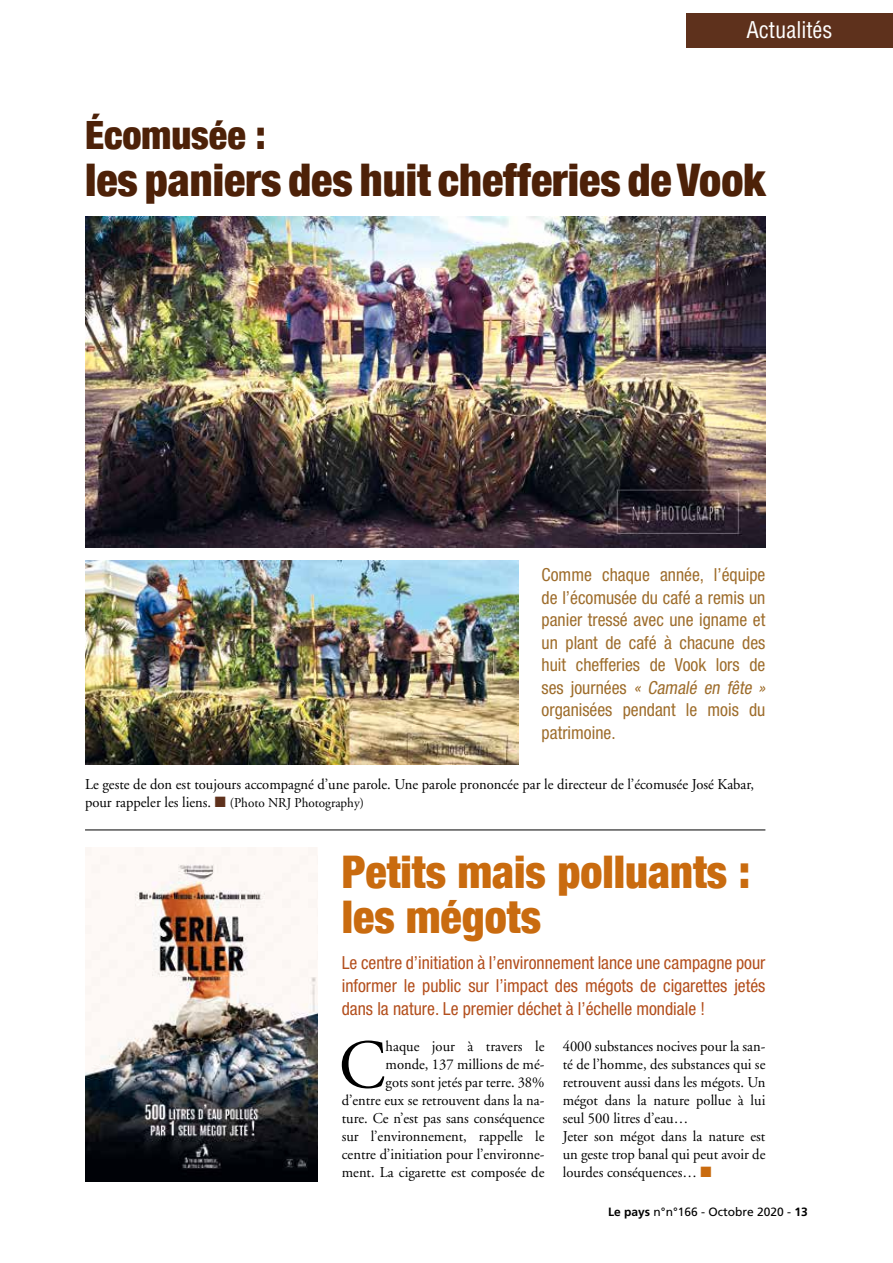
<style>
.page{position:relative;width:893px;height:1263px;background:#fff}
.page>*{position:absolute;margin:0;border:0;box-sizing:border-box;transform-origin:0 0}
.t1{font:69.3px "Adobe Garamond";color:#000}
.t2{font:900 condensed 45px "Helvetica Neue";color:#4d2108}
.t3{font:900 condensed 45px/45px "Helvetica Neue";color:#c96b0f}
.t4{font:900 condensed 39px "Helvetica Neue";color:#4d2108}
.t5{font:condensed 22.5px "Helvetica";color:#fff}
.t6{font:condensed 18px/22.5px "Helvetica Neue";color:#9e6d2c}
.t7{font:condensed 18px/23px "Helvetica Neue";color:#b34f1d;text-align:justify}
.t8{font:15px/18px "Adobe Garamond";color:#000}
.t9{font:12px "Frutiger";color:#000}
.s1{font-style:italic}
.s2{color:#5e311c}
.s3{font-size:13.5px}
.s4{color:#c96b0f}
.s5{font-weight:700}
</style>
<div class="page">
<img style="left:85px;top:216px;width:680px;height:331px">
<img style="left:85px;top:560px;width:433px;height:204px">
<img style="left:85px;top:848px;width:233px;height:333px">
<div style="left:686px;top:13px;width:207px;height:34px;background:#5e311c"></div>
<hr style="left:85px;top:830px;width:680px;height:1px;background:#000">
<h3 class="t5" style="left:746px;top:16px;width:88px">Actualités</h3>
<h3 class="t4" style="left:85px;top:111px;width:182px">Écomusée :</h3>
<h2 class="t2" style="left:85px;top:152px;width:682px">les paniers des huit chefferies de Vook</h2>
<p class="t6" style="left:542px;top:563px;width:229px">Comme chaque année, l’équipe de l’écomusée du café a remis un panier tressé avec une igname et un plant de café à chacune des huit chefferies de Vook lors de ses journées <span class="s1">« Camalé en fête » </span>organisées pendant le mois du patrimoine.</p>
<p class="t8" style="left:85px;top:775px;width:670px">Le geste de don est toujours accompagné d’une parole. Une parole prononcée par le directeur de l’écomusée José Kabar, pour rappeler les liens. <span class="s2">■</span> <span class="s3">(Photo NRJ Photography)</span></p>
<h2 class="t3" style="left:342px;top:849px;width:410px">Petits mais polluants : les mégots</h2>
<p class="t7" style="left:342px;top:951px;width:425px">Le centre d’initiation à l’environnement lance une campagne pour informer le public sur l’impact des mégots de cigarettes jetés dans la nature. Le premier déchet à l’échelle mondiale !</p>
<h1 class="t1" style="left:339px;top:1028px;width:48px">C</h1>
<p class="t8" style="left:342px;top:1038px;width:204px;text-align:right">haque jour à travers le monde, 137 millions de mé-<br>gots sont jetés par terre. 38%<br>d’entre eux se retrouvent dans la na&shy;ture. Ce n’est pas sans conséquence sur l’environnement, rappelle le centre d’initiation pour l’environne&shy;ment. La cigarette est composée de</p>
<p class="t8" style="left:563px;top:1038px;width:204px">4000 substances nocives pour la san&shy;té de l’homme, des substances qui se retrouvent aussi dans les mégots. Un mégot dans la nature pollue à lui seul 500 litres d’eau…<br>Jeter son mégot dans la nature est un geste trop banal qui peut avoir de lourdes conséquences… <span class="s4">■</span></p>
<p class="t9" style="left:608px;top:1204px;width:201px"><span class="s5">Le pays</span> n°n°166 - Octobre 2020 - <span class="s5">13</span></p>
</div>
